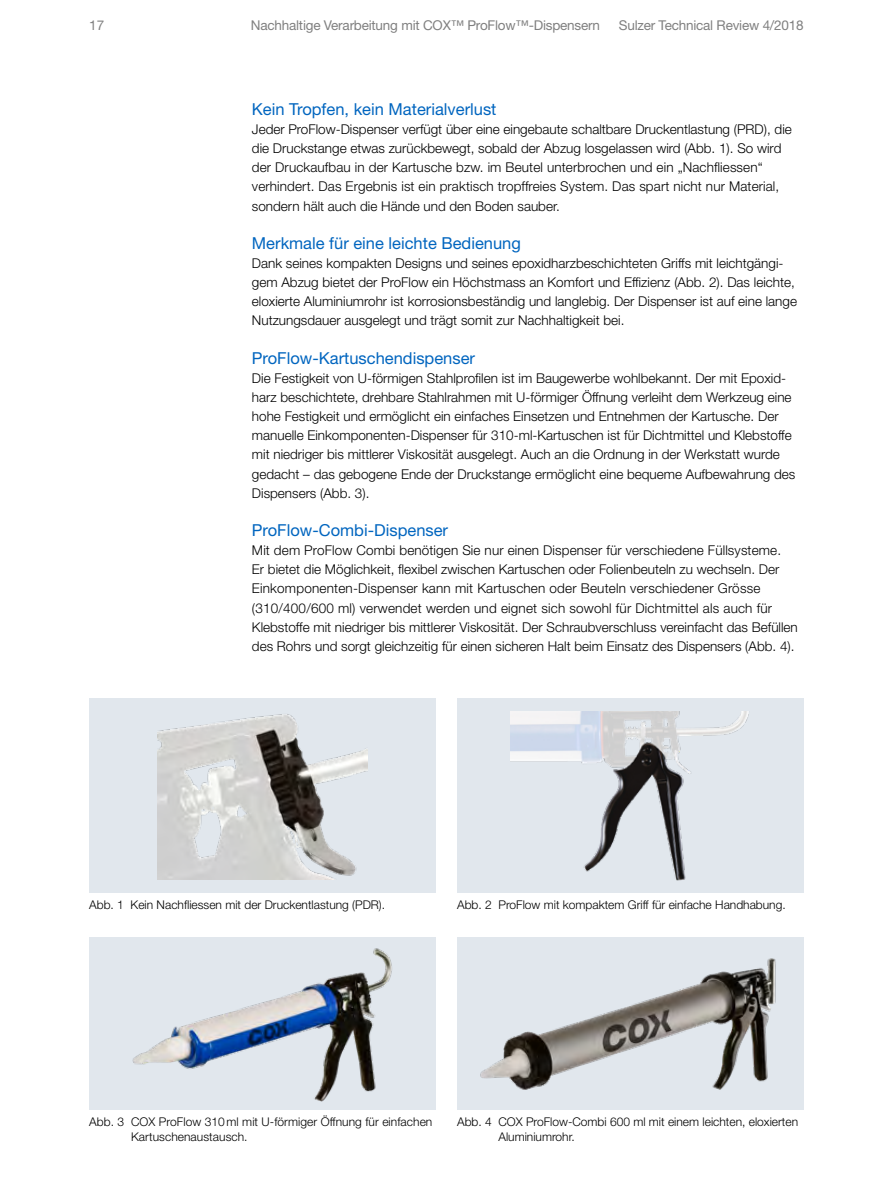
<style>
.page{position:relative;width:893px;height:1191px;background:#fff}
.page>*{position:absolute;margin:0;border:0;box-sizing:border-box;transform-origin:0 0}
.t1{font:16.5px "Helvetica Neue LT Std";color:#0065bf}
.t2{font:300 13.5px/19.2px "Helvetica Neue LT Std";color:#000}
.t3{font:13.5px "Helvetica Neue LT Std";letter-spacing:-.015em;color:#808080}
.t4{font:300 12px/14.4px "Helvetica Neue LT Std";color:#000}
</style>
<div class="page">
<div style="left:89px;top:698px;width:347px;height:195px;background:#e1e7ed"></div>
<div style="left:457px;top:698px;width:347px;height:195px;background:#e1e7ed"></div>
<div style="left:89px;top:937px;width:347px;height:172px;background:#e1e7ed"></div>
<div style="left:457px;top:937px;width:347px;height:172px;background:#e1e7ed"></div>
<img style="left:511px;top:711px;width:238px;height:169px">
<img style="left:157px;top:714px;width:211px;height:165px">
<img style="left:132px;top:948px;width:260px;height:153px">
<img style="left:480px;top:958px;width:296px;height:131px">
<p class="t3" style="left:89px;top:17px;width:17px">17</p>
<p class="t3" style="left:251px;top:17px;width:351px">Nachhaltige Verarbeitung mit COX™ ProFlow™-Dispensern</p>
<p class="t3" style="left:619px;top:17px;width:186px">Sulzer Technical Review 4/2018</p>
<p class="t1" style="left:252px;top:99px;width:246px">Kein Tropfen, kein Materialverlust</p>
<p class="t2" style="left:252px;top:119px;width:541px">Jeder ProFlow-Dispenser verfügt über eine eingebaute schaltbare Druckentlastung (PRD), die die Druckstange etwas zurückbewegt, sobald der Abzug losgelassen wird (Abb. 1). So wird der Druckaufbau in der Kartusche bzw. im Beutel unterbrochen und ein „Nachfliessen“ verhindert. Das Ergebnis ist ein praktisch tropffreies System. Das spart nicht nur Material, sondern hält auch die Hände und den Boden sauber.</p>
<p class="t1" style="left:252px;top:233px;width:270px">Merkmale für eine leichte Bedienung</p>
<p class="t2" style="left:252px;top:253px;width:547px">Dank seines kompakten Designs und seines epoxidharzbeschichteten Griffs mit leichtgängi&shy;gem Abzug bietet der ProFlow ein Höchstmass an Komfort und Effizienz (Abb. 2). Das leichte, eloxierte Aluminiumrohr ist korrosionsbeständig und langlebig. Der Dispenser ist auf eine lange Nutzungsdauer ausgelegt und trägt somit zur Nachhaltigkeit bei.</p>
<p class="t1" style="left:252px;top:348px;width:225px">ProFlow-Kartuschendispenser</p>
<p class="t2" style="left:252px;top:368px;width:545px">Die Festigkeit von U-förmigen Stahlprofilen ist im Baugewerbe wohlbekannt. Der mit Epoxid&shy;harz beschichtete, drehbare Stahlrahmen mit U-förmiger Öffnung verleiht dem Werkzeug eine hohe Festigkeit und ermöglicht ein einfaches Einsetzen und Entnehmen der Kartusche. Der manuelle Einkomponenten-Dispenser für 310-ml-Kartuschen ist für Dichtmittel und Klebstoffe mit niedriger bis mittlerer Viskosität ausgelegt. Auch an die Ordnung in der Werkstatt wurde gedacht – das gebogene Ende der Druckstange ermöglicht eine bequeme Aufbewahrung des Dispensers (Abb. 3).</p>
<p class="t1" style="left:252px;top:520px;width:198px">ProFlow-Combi-Dispenser</p>
<p class="t2" style="left:252px;top:540px;width:547px">Mit dem ProFlow Combi benötigen Sie nur einen Dispenser für verschiedene Füllsysteme.<br>Er bietet die Möglichkeit, flexibel zwischen Kartuschen oder Folienbeuteln zu wechseln. Der Einkomponenten-Dispenser kann mit Kartuschen oder Beuteln verschiedener Grösse (310/400/600 ml) verwendet werden und eignet sich sowohl für Dichtmittel als auch für Klebstoffe mit niedriger bis mittlerer Viskosität. Der Schraubverschluss vereinfacht das Befüllen des Rohrs und sorgt gleichzeitig für einen sicheren Halt beim Einsatz des Dispensers (Abb. 4).</p>
<p class="t4" style="left:89px;top:897px;width:297px">Abb. 1 Kein Nachfliessen mit der Druckentlastung (PDR).</p>
<p class="t4" style="left:457px;top:897px;width:330px">Abb. 2 ProFlow mit kompaktem Griff für einfache Handhabung.</p>
<p class="t4" style="left:131px;top:1114px;width:303px;text-indent:-42px">Abb. 3 COX ProFlow 310ml mit U-förmiger Öffnung für einfachen<br>Kartuschenaustausch.</p>
<p class="t4" style="left:498px;top:1114px;width:301px;text-indent:-41px">Abb. 4 COX ProFlow-Combi 600 ml mit einem leichten, eloxierten<br>Aluminiumrohr.</p>
</div>
